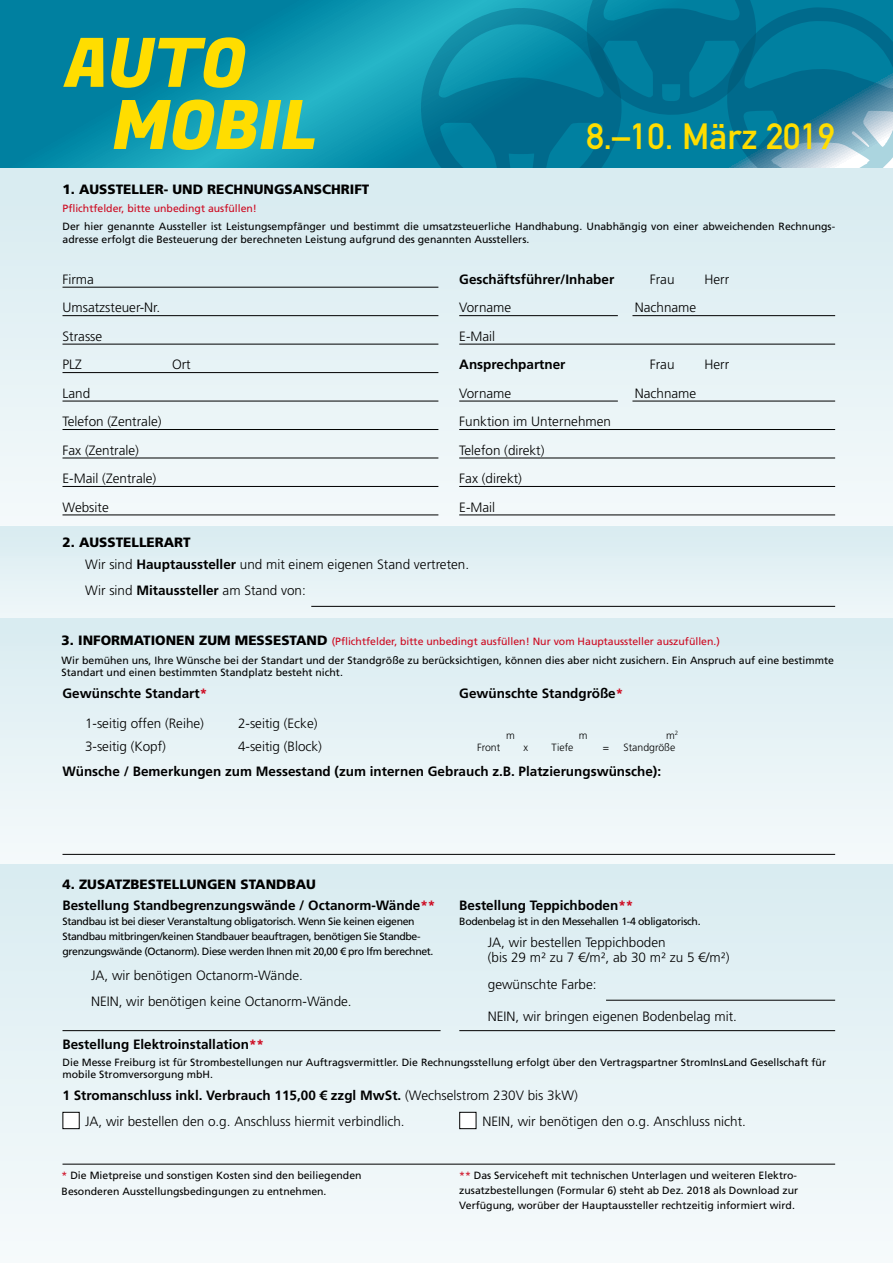
<style>
.page{position:relative;width:893px;height:1263px;background:#fff}
.page>*{position:absolute;margin:0;border:0;box-sizing:border-box;transform-origin:0 0}
.t1{font:36px "DIN Mittelschrift Std";color:#fd0}
.t2{font:300 13.5px/28.5px "Frutiger LT Std";color:#000}
.t3{font:700 13.5px "Frutiger LT Std";color:#000}
.t4{font:900 13.5px "Frutiger LT Std";color:#000}
.t5{font:10.5px/15px "Frutiger LT Std";color:#000}
.t6{font:10.5px/15px "Frutiger LT Std";letter-spacing:-.035em;color:#000}
.t7{font:10.5px "Frutiger LT Std";letter-spacing:-.03em;color:#000}
.t8{font:10.5px "Frutiger LT Std";color:#cd071e}
.t9{font:300 10.5px "Frutiger LT Std";color:#000}
.s1{font-weight:900}
.s2{font-weight:700}
.s3{font-weight:900;font-size:13.5px}
.s4{color:#cd071e}
</style>
<div class="page">
<svg style="left:0;top:168px;width:893px;height:357px;fill:#e5f2f5"></svg>
<div style="left:0;top:618px;width:893px;height:263px;background:#e8f3f6"></div>
<div style="left:0;top:864px;width:893px;height:399px;background:linear-gradient(to bottom,#d9ecf1,#f6fafb)"></div>
<div style="left:0;top:526px;width:893px;height:120px;background:linear-gradient(to right,#e1f0f4,#e1f0f4)"></div>
<hr style="left:606px;top:1000px;width:229px;height:1px;background:#000">
<div style="left:63px;top:1112px;width:16px;height:17px;background:#fff"></div>
<div style="left:63px;top:1112px;width:17px;height:17px;border:1px solid #000"></div>
<div style="left:460px;top:1112px;width:16px;height:17px;background:#fff"></div>
<div style="left:459px;top:1112px;width:17px;height:17px;border:1px solid #000"></div>
<svg style="left:0;top:0;width:419px;height:168px;background:#0b92ad"></svg>
<svg style="left:419px;top:0;width:474px;height:168px;background:#0f809e"></svg>
<hr style="left:63px;top:287px;width:375px;height:1px;background:#000">
<hr style="left:63px;top:315px;width:375px;height:1px;background:#000">
<hr style="left:459px;top:315px;width:159px;height:1px;background:#000">
<hr style="left:459px;top:401px;width:159px;height:1px;background:#000">
<hr style="left:632px;top:315px;width:203px;height:1px;background:#000">
<hr style="left:632px;top:401px;width:203px;height:1px;background:#000">
<hr style="left:63px;top:344px;width:375px;height:1px;background:#000">
<hr style="left:459px;top:344px;width:376px;height:1px;background:#000">
<hr style="left:63px;top:372px;width:375px;height:1px;background:#000">
<hr style="left:63px;top:401px;width:375px;height:1px;background:#000">
<hr style="left:63px;top:429px;width:375px;height:1px;background:#000">
<hr style="left:459px;top:429px;width:376px;height:1px;background:#000">
<hr style="left:63px;top:486px;width:375px;height:1px;background:#000">
<hr style="left:459px;top:486px;width:376px;height:1px;background:#000">
<hr style="left:63px;top:514px;width:375px;height:1px;background:#000">
<hr style="left:311px;top:606px;width:524px;height:1px;background:#000">
<hr style="left:63px;top:1030px;width:378px;height:1px;background:#000">
<hr style="left:63px;top:1164px;width:772px;height:1px;background:#000">
<hr style="left:459px;top:514px;width:376px;height:1px;background:#000">
<hr style="left:63px;top:458px;width:375px;height:1px;background:#000">
<hr style="left:459px;top:458px;width:376px;height:1px;background:#000">
<hr style="left:459px;top:1030px;width:376px;height:1px;background:#000">
<hr style="left:63px;top:854px;width:772px;height:1px;background:#000">
<svg style="left:63px;top:37px;width:182px;height:51px;background:#84b14d"></svg>
<svg style="left:114px;top:100px;width:201px;height:50px;background:#9fc54c"></svg>
<h1 class="t1" style="left:586px;top:116px;width:250px">8.–10. März 2019</h1>
<p class="t4" style="left:63px;top:181px;width:308px">1. AUSSTELLER- UND RECHNUNGSANSCHRIFT</p>
<p class="t8" style="left:63px;top:202px;width:196px">Pflichtfelder, bitte unbedingt ausfüllen!</p>
<p class="t5" style="left:63px;top:219px;width:774px;line-height:13.5px">Der hier genannte Aussteller ist Leistungsempfänger und bestimmt die umsatzsteuerliche Handhabung. Unabhängig von einer abweichenden Rechnungs&shy;adresse erfolgt die Besteuerung der berechneten Leistung aufgrund des genannten Ausstellers.</p>
<p class="t3" style="left:459px;top:271px;width:157px">Geschäftsführer/Inhaber</p>
<p class="t2" style="left:650px;top:265px;width:26px">Frau</p>
<p class="t2" style="left:704px;top:265px;width:26px">Herr</p>
<p class="t2" style="left:459px;top:293px;width:54px">Vorname</p>
<p class="t2" style="left:635px;top:293px;width:63px">Nachname</p>
<p class="t2" style="left:459px;top:322px;width:37px">E-Mail</p>
<p class="t3" style="left:459px;top:357px;width:108px">Ansprechpartner</p>
<p class="t2" style="left:650px;top:350px;width:26px">Frau</p>
<p class="t2" style="left:704px;top:350px;width:26px">Herr</p>
<p class="t2" style="left:459px;top:379px;width:54px">Vorname</p>
<p class="t2" style="left:635px;top:379px;width:63px">Nachname</p>
<p class="t2" style="left:459px;top:407px;width:153px">Funktion im Unternehmen<br>Telefon (direkt)<br>Fax (direkt)<br>E-Mail</p>
<p class="t2" style="left:85px;top:531px;width:386px;line-height:22.2px;text-indent:-23px"><span class="s1">2. AUSSTELLERART<br></span>Wir sind <span class="s2">Hauptaussteller</span> und mit einem eigenen Stand vertreten.</p>
<p class="t2" style="left:85px;top:576px;width:222px">Wir sind <span class="s2">Mitaussteller</span> am Stand von:</p>
<p class="t2" style="left:63px;top:265px;width:99px">Firma<br>Umsatzsteuer-Nr.<br>Strasse<br>PLZ</p>
<p class="t2" style="left:172px;top:350px;width:20px">Ort</p>
<p class="t2" style="left:63px;top:379px;width:101px">Land<br>Telefon (Zentrale)<br>Fax (Zentrale)<br>E-Mail (Zentrale)<br>Website</p>
<p class="t5" style="left:62px;top:632px;width:774px;line-height:18.6px"><span class="s3">3. INFORMATIONEN ZUM MESSESTAND</span> <span class="s4">(Pflichtfelder, bitte unbedingt ausfüllen! Nur vom Hauptaussteller auszufüllen.)<br></span>Wir bemühen uns, Ihre Wünsche bei der Standart und der Standgröße zu berücksichtigen, können dies aber nicht zusichern. Ein Anspruch auf eine bestimmte</p>
<p class="t5" style="left:62px;top:665px;width:283px">Standart und einen bestimmten Standplatz besteht nicht.</p>
<p class="t3" style="left:459px;top:685px;width:166px">Gewünschte Standgröße<span class="s4">*</span></p>
<p class="t3" style="left:63px;top:685px;width:146px">Gewünschte Standart<span class="s4">*</span></p>
<p class="t2" style="left:85px;top:709px;width:121px">1-seitig offen (Reihe)</p>
<p class="t2" style="left:238px;top:709px;width:81px">2-seitig (Ecke)</p>
<p class="t2" style="left:85px;top:732px;width:83px">3-seitig (Kopf)</p>
<p class="t2" style="left:238px;top:732px;width:86px">4-seitig (Block)</p>
<p class="t9" style="left:506px;top:729px;width:10px">m</p>
<p class="t9" style="left:579px;top:729px;width:10px">m</p>
<p class="t9" style="left:666px;top:729px;width:14px">m<sup>2</sup></p>
<p class="t9" style="left:477px;top:742px;width:25px">Front</p>
<p class="t9" style="left:524px;top:742px;width:6px">x</p>
<p class="t9" style="left:552px;top:742px;width:23px">Tiefe</p>
<p class="t9" style="left:603px;top:742px;width:8px">=</p>
<p class="t9" style="left:624px;top:742px;width:53px">Standgröße</p>
<p class="t3" style="left:63px;top:763px;width:600px">Wünsche / Bemerkungen zum Messestand (zum internen Gebrauch z.B. Platzierungswünsche):</p>
<p class="t4" style="left:63px;top:876px;width:255px">4. ZUSATZBESTELLUNGEN STANDBAU</p>
<p class="t3" style="left:63px;top:897px;width:374px">Bestellung Standbegrenzungswände / Octanorm-Wände<span class="s4">**</span></p>
<p class="t6" style="left:63px;top:913px;width:372px">Standbau ist bei dieser Veranstaltung obligatorisch. Wenn Sie keinen eigenen<br>Standbau mitbringen/keinen Standbauer beauftragen, benötigen Sie Standbe&shy;grenzungswände (Octanorm). Diese werden Ihnen mit 20,00 € pro lfm berechnet.</p>
<p class="t2" style="left:91px;top:963px;width:262px;line-height:25.5px">JA, wir benötigen Octanorm-Wände.<br>NEIN, wir benötigen keine Octanorm-Wände.</p>
<p class="t3" style="left:63px;top:1036px;width:203px">Bestellung Elektroinstallation<span class="s4">**</span></p>
<p class="t5" style="left:63px;top:1056px;width:765px;line-height:12px">Die Messe Freiburg ist für Strombestellungen nur Auftragsvermittler. Die Rechnungsstellung erfolgt über den Vertragspartner StromInsLand Gesellschaft für mobile Stromversorgung mbH.</p>
<p class="t2" style="left:85px;top:1083px;width:494px;line-height:25.5px;text-indent:-23px"><span class="s2">1 Stromanschluss inkl. Verbrauch 115,00 € zzgl MwSt.</span> (Wechselstrom 230V bis 3kW)<br>JA, wir bestellen den o.g. Anschluss hiermit verbindlich.</p>
<p class="t3" style="left:459px;top:897px;width:176px">Bestellung Teppichboden<span class="s4">**</span></p>
<p class="t7" style="left:459px;top:915px;width:243px">Bodenbelag ist in den Messehallen 1-4 obligatorisch.</p>
<p class="t2" style="left:488px;top:935px;width:243px;line-height:15px">JA, wir bestellen Teppichboden<br>(bis 29 m² zu 7 €/m², ab 30 m² zu 5 €/m²)</p>
<p class="t2" style="left:488px;top:970px;width:110px">gewünschte Farbe:</p>
<p class="t2" style="left:488px;top:1002px;width:251px">NEIN, wir bringen eigenen Bodenbelag mit.</p>
<p class="t2" style="left:483px;top:1107px;width:265px">NEIN, wir benötigen den o.g. Anschluss nicht.</p>
<p class="t5" style="left:62px;top:1168px;width:301px"><span class="s4">*</span> Die Mietpreise und sonstigen Kosten sind den beiliegenden<br>Besonderen Ausstellungsbedingungen zu entnehmen.</p>
<p class="t5" style="left:459px;top:1168px;width:341px;text-align:justify"><span class="s4">**</span> Das Serviceheft mit technischen Unterlagen und weiteren Elektro&shy;zusatzbestellungen (Formular 6) steht ab Dez. 2018 als Download zur Verfügung, worüber der Hauptaussteller rechtzeitig informiert wird.</p>
</div>
